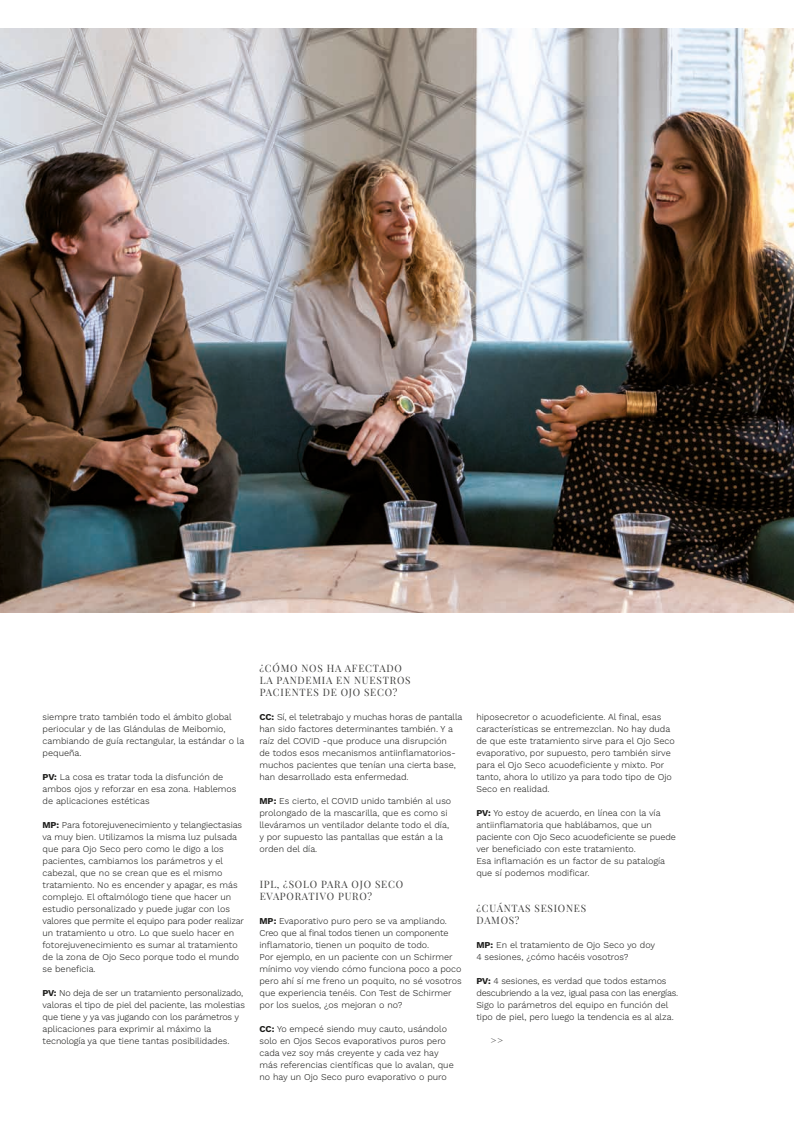
<style>
.page{position:relative;width:794px;height:1134px;background:#fff}
.page>*{position:absolute;margin:0;border:0;box-sizing:border-box;transform-origin:0 0}
.t1{font:10px/12px "Playfair Display";letter-spacing:.08em;color:#3d3d3c}
.t2{font:10px "Playfair Display";color:#4b4b4a}
.t3{font:300 9px/12px "Work Sans";color:#1d1d1b}
.s1{font-weight:700}
</style>
<div class="page">
<img style="left:0;top:28px;width:794px;height:584px">
<p class="t3" style="left:43px;top:711px;width:203px">siempre trato también todo el ámbito global periocular y de las Glándulas de Meibomio, cambiando de guía rectangular, la estándar o la pequeña.</p>
<p class="t3" style="left:43px;top:771px;width:195px"><span class="s1">PV:</span> La cosa es tratar toda la disfunción de ambos ojos y reforzar en esa zona. Hablemos de aplicaciones estéticas</p>
<p class="t3" style="left:43px;top:819px;width:203px"><span class="s1">MP:</span> Para fotorejuvenecimiento y telangiectasias va muy bien. Utilizamos la misma luz pulsada que para Ojo Seco pero como le digo a los pacientes, cambiamos los parámetros y el cabezal, que no se crean que es el mismo tratamiento. No es encender y apagar, es más complejo. El oftalmólogo tiene que hacer un estudio personalizado y puede jugar con los valores que permite el equipo para poder realizar un tratamiento u otro. Lo que suelo hacer en fotorejuvenecimiento es sumar al tratamiento de la zona de Ojo Seco porque todo el mundo se beneficia.</p>
<p class="t3" style="left:43px;top:987px;width:204px"><span class="s1">PV:</span> No deja de ser un tratamiento personalizado, valoras el tipo de piel del paciente, las molestias que tiene y ya vas jugando con los parámetros y aplicaciones para exprimir al máximo la tecnología ya que tiene tantas posibilidades.</p>
<p class="t1" style="left:259px;top:661px;width:153px">¿CÓMO NOS HA AFECTADO<br>LA PANDEMIA EN NUESTROS<br>PACIENTES DE OJO SECO?</p>
<p class="t3" style="left:259px;top:711px;width:204px"><span class="s1">CC:</span> Sí, el teletrabajo y muchas horas de pantalla han sido factores determinantes también. Y a raíz del COVID -que produce una disrupción<br>de todos esos mecanismos antiinflamatorios&shy;muchos pacientes que tenían una cierta base, han desarrollado esta enfermedad.</p>
<p class="t3" style="left:259px;top:795px;width:193px"><span class="s1">MP:</span> Es cierto, el COVID unido también al uso prolongado de la mascarilla, que es como si lleváramos un ventilador delante todo el día, y por supuesto las pantallas que están a la orden del día.</p>
<p class="t1" style="left:260px;top:877px;width:145px">IPL, ¿SOLO PARA OJO SECO<br>EVAPORATIVO PURO?</p>
<p class="t3" style="left:259px;top:915px;width:204px"><span class="s1">MP:</span> Evaporativo puro pero se va ampliando.<br>Creo que al final todos tienen un componente inflamatorio, tienen un poquito de todo.<br>Por ejemplo, en un paciente con un Schirmer mínimo voy viendo cómo funciona poco a poco pero ahí sí me freno un poquito, no sé vosotros que experiencia tenéis. Con Test de Schirmer por los suelos, ¿os mejoran o no?</p>
<p class="t3" style="left:259px;top:1023px;width:196px"><span class="s1">CC:</span> Yo empecé siendo muy cauto, usándolo solo en Ojos Secos evaporativos puros pero cada vez soy más creyente y cada vez hay más referencias científicas que lo avalan, que no hay un Ojo Seco puro evaporativo o puro</p>
<p class="t3" style="left:476px;top:711px;width:200px">hiposecretor o acuodeficiente. Al final, esas características se entremezclan. No hay duda de que este tratamiento sirve para el Ojo Seco evaporativo, por supuesto, pero también sirve para el Ojo Seco acuodeficiente y mixto. Por tanto, ahora lo utilizo ya para todo tipo de Ojo Seco en realidad.</p>
<p class="t3" style="left:476px;top:807px;width:201px"><span class="s1">PV:</span> Yo estoy de acuerdo, en línea con la vía antiinflamatoria que hablábamos, que un paciente con Ojo Seco acuodeficiente se puede ver beneficiado con este tratamiento.<br>Esa inflamación es un factor de su patalogía que sí podemos modificar.</p>
<p class="t1" style="left:476px;top:901px;width:111px">¿CUÁNTAS SESIONES<br>DAMOS?</p>
<p class="t3" style="left:476px;top:939px;width:180px"><span class="s1">MP:</span> En el tratamiento de Ojo Seco yo doy<br>4 sesiones, ¿cómo hacéis vosotros?</p>
<p class="t3" style="left:476px;top:975px;width:203px"><span class="s1">PV:</span> 4 sesiones, es verdad que todos estamos descubriendo a la vez, igual pasa con las energías.<br>Sigo lo parámetros del equipo en función del tipo de piel, pero luego la tendencia es al alza.</p>
<p class="t2" style="left:490px;top:1032px;width:14px">&gt;&gt;</p>
</div>
